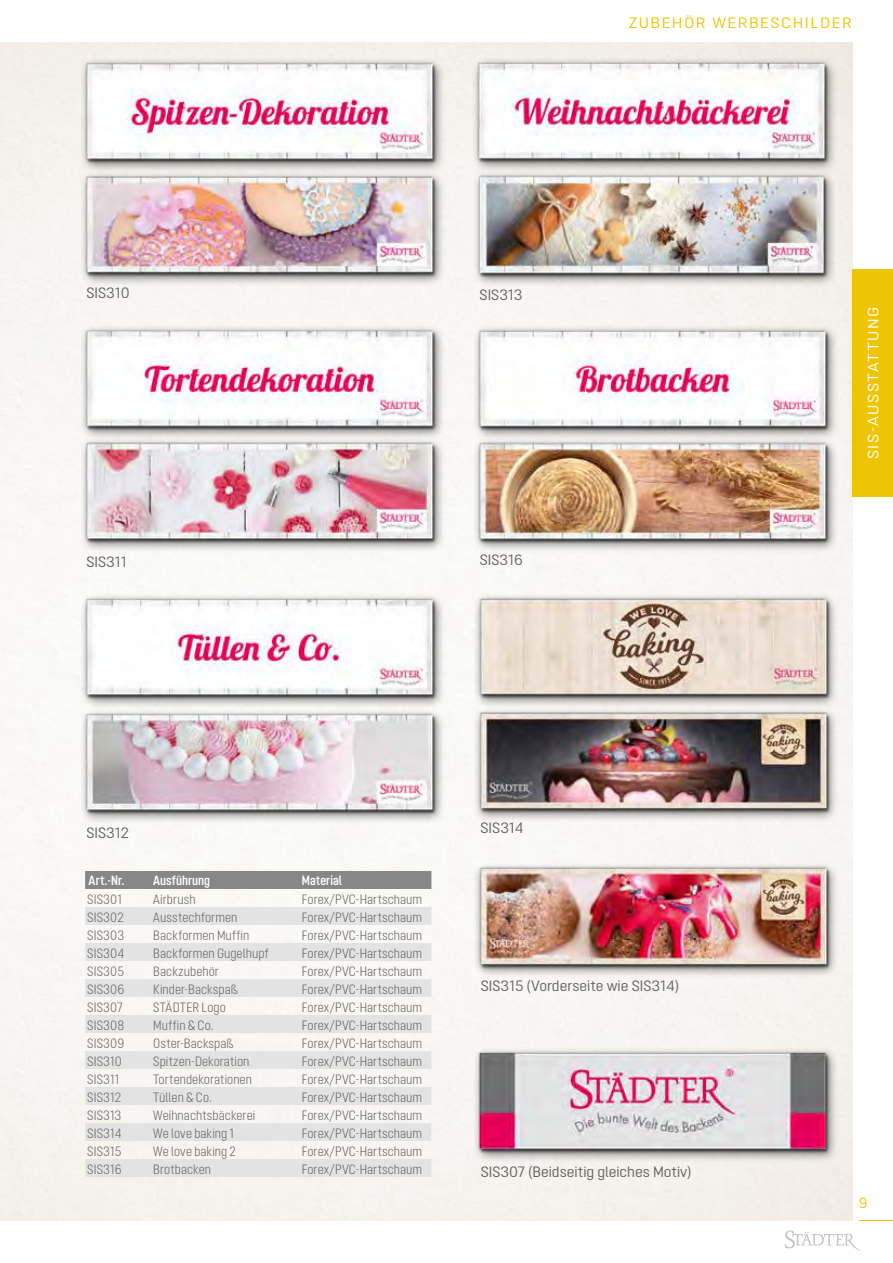
<style>
.page{position:relative;width:893px;height:1263px;background:#fff}
.page>*{position:absolute;margin:0;border:0;box-sizing:border-box;transform-origin:0 0}
.t1{font:15px "Opinion Pro";color:#626261}
.t2{font:15px "Opinion Pro Extended";letter-spacing:.1em;color:#eec504}
.t3{font:15px "Opinion Pro Extended";letter-spacing:.1em;color:#fff}
.t4{font:15px "Opinion Pro";color:#eec504}
.t5{font:300 13.5px "Opinion Pro Condensed";letter-spacing:.005em;color:#626261}
.t6{font:600 13.5px "Opinion Pro Condensed";letter-spacing:.005em;color:#fff}
</style>
<div class="page">
<div style="left:0;top:43px;width:853px;height:1177px;background:#f8f6f3"></div>
<div style="left:853px;top:270px;width:40px;height:227px;background:#eec504"></div>
<hr style="left:859px;top:1220px;width:34px;height:1px;background:#eec504">
<div style="left:79px;top:57px;width:367px;height:231px;background:#000;opacity:.55"></div>
<img style="left:76px;top:51px;width:368px;height:230px">
<div style="left:79px;top:324px;width:367px;height:230px;background:#000;opacity:.55"></div>
<img style="left:76px;top:318px;width:368px;height:230px">
<div style="left:79px;top:593px;width:367px;height:233px;background:#000;opacity:.55"></div>
<img style="left:76px;top:587px;width:368px;height:230px">
<div style="left:85px;top:871px;width:346px;height:18px;background:#868786"></div>
<div style="left:85px;top:907px;width:346px;height:18px;background:#e3e3e3"></div>
<div style="left:85px;top:943px;width:346px;height:18px;background:#e3e3e3"></div>
<div style="left:85px;top:979px;width:346px;height:18px;background:#e3e3e3"></div>
<div style="left:85px;top:1015px;width:346px;height:18px;background:#e3e3e3"></div>
<div style="left:85px;top:1051px;width:346px;height:18px;background:#e3e3e3"></div>
<div style="left:85px;top:1087px;width:346px;height:18px;background:#e3e3e3"></div>
<div style="left:85px;top:1123px;width:346px;height:18px;background:#e3e3e3"></div>
<div style="left:85px;top:1159px;width:346px;height:18px;background:#e3e3e3"></div>
<div style="left:473px;top:593px;width:367px;height:231px;background:#000;opacity:.55"></div>
<img style="left:469px;top:587px;width:368px;height:230px">
<div style="left:473px;top:862px;width:367px;height:118px;background:#000;opacity:.55"></div>
<img style="left:469px;top:859px;width:368px;height:114px">
<div style="left:472px;top:1047px;width:368px;height:117px;background:#f0ece8"></div>
<img style="left:469px;top:1042px;width:368px;height:117px">
<div style="left:471px;top:57px;width:367px;height:231px;background:#000;opacity:.55"></div>
<img style="left:467px;top:51px;width:369px;height:230px">
<div style="left:472px;top:324px;width:368px;height:230px;background:#000;opacity:.55"></div>
<img style="left:469px;top:318px;width:368px;height:230px">
<svg style="left:785px;top:1230px;width:75px;height:21px"></svg>
<p class="t2" style="left:629px;top:14px;width:225px">ZUBEHÖR WERBESCHILDER</p>
<p class="t1" style="left:86px;top:284px;width:45px">SIS310</p>
<p class="t1" style="left:479px;top:286px;width:44px">SIS313</p>
<p class="t3" style="left:864px;top:459px;width:154px;rotate:-90deg">SIS-AUSSTATTUNG</p>
<p class="t1" style="left:86px;top:553px;width:42px">SIS311</p>
<p class="t1" style="left:480px;top:551px;width:45px">SIS316</p>
<p class="t1" style="left:86px;top:825px;width:44px">SIS312</p>
<p class="t1" style="left:480px;top:819px;width:44px">SIS314</p>
<p class="t6" style="left:89px;top:872px;width:38px">Art.-Nr.</p>
<p class="t6" style="left:153px;top:872px;width:58px">Ausführung</p>
<p class="t6" style="left:302px;top:872px;width:41px">Material</p>
<p class="t5" style="left:87px;top:891px;width:36px">SIS301</p>
<p class="t5" style="left:153px;top:891px;width:44px">Airbrush</p>
<p class="t5" style="left:302px;top:891px;width:122px">Forex/PVC-Hartschaum</p>
<p class="t5" style="left:87px;top:909px;width:38px">SIS302</p>
<p class="t5" style="left:153px;top:909px;width:86px">Ausstechformen</p>
<p class="t5" style="left:302px;top:909px;width:122px">Forex/PVC-Hartschaum</p>
<p class="t5" style="left:87px;top:927px;width:38px">SIS303</p>
<p class="t5" style="left:153px;top:927px;width:98px">Backformen Muffin</p>
<p class="t5" style="left:302px;top:927px;width:122px">Forex/PVC-Hartschaum</p>
<p class="t5" style="left:87px;top:945px;width:38px">SIS304</p>
<p class="t5" style="left:153px;top:945px;width:117px">Backformen Gugelhupf</p>
<p class="t5" style="left:302px;top:945px;width:122px">Forex/PVC-Hartschaum</p>
<p class="t5" style="left:87px;top:963px;width:38px">SIS305</p>
<p class="t5" style="left:153px;top:963px;width:67px">Backzubehör</p>
<p class="t5" style="left:302px;top:963px;width:122px">Forex/PVC-Hartschaum</p>
<p class="t5" style="left:87px;top:981px;width:39px">SIS306</p>
<p class="t5" style="left:153px;top:981px;width:86px">Kinder-Backspaß</p>
<p class="t5" style="left:302px;top:981px;width:122px">Forex/PVC-Hartschaum</p>
<p class="t5" style="left:87px;top:999px;width:37px">SIS307</p>
<p class="t5" style="left:153px;top:999px;width:74px">STÄDTER Logo</p>
<p class="t5" style="left:302px;top:999px;width:122px">Forex/PVC-Hartschaum</p>
<p class="t5" style="left:87px;top:1017px;width:38px">SIS308</p>
<p class="t5" style="left:153px;top:1017px;width:62px">Muffin &amp; Co.</p>
<p class="t5" style="left:302px;top:1017px;width:122px">Forex/PVC-Hartschaum</p>
<p class="t5" style="left:87px;top:1035px;width:39px">SIS309</p>
<p class="t5" style="left:153px;top:1035px;width:82px">Oster-Backspaß</p>
<p class="t5" style="left:302px;top:1035px;width:122px">Forex/PVC-Hartschaum</p>
<p class="t5" style="left:87px;top:1053px;width:36px">SIS310</p>
<p class="t5" style="left:153px;top:1053px;width:98px">Spitzen-Dekoration</p>
<p class="t5" style="left:302px;top:1053px;width:122px">Forex/PVC-Hartschaum</p>
<p class="t5" style="left:87px;top:1071px;width:34px">SIS311</p>
<p class="t5" style="left:153px;top:1071px;width:100px">Tortendekorationen</p>
<p class="t5" style="left:302px;top:1071px;width:122px">Forex/PVC-Hartschaum</p>
<p class="t5" style="left:87px;top:1089px;width:36px">SIS312</p>
<p class="t5" style="left:153px;top:1089px;width:60px">Tüllen &amp; Co.</p>
<p class="t5" style="left:302px;top:1089px;width:122px">Forex/PVC-Hartschaum</p>
<p class="t5" style="left:87px;top:1107px;width:36px">SIS313</p>
<p class="t5" style="left:153px;top:1107px;width:103px">Weihnachtsbäckerei</p>
<p class="t5" style="left:302px;top:1107px;width:122px">Forex/PVC-Hartschaum</p>
<p class="t5" style="left:87px;top:1125px;width:36px">SIS314</p>
<p class="t5" style="left:153px;top:1125px;width:82px">We love baking 1</p>
<p class="t5" style="left:302px;top:1125px;width:122px">Forex/PVC-Hartschaum</p>
<p class="t5" style="left:87px;top:1143px;width:35px">SIS315</p>
<p class="t5" style="left:153px;top:1143px;width:84px">We love baking 2</p>
<p class="t5" style="left:302px;top:1143px;width:122px">Forex/PVC-Hartschaum</p>
<p class="t5" style="left:87px;top:1161px;width:36px">SIS316</p>
<p class="t5" style="left:153px;top:1161px;width:59px">Brotbacken</p>
<p class="t5" style="left:302px;top:1161px;width:122px">Forex/PVC-Hartschaum</p>
<p class="t1" style="left:481px;top:977px;width:200px">SIS315 (Vorderseite wie SIS314)</p>
<p class="t1" style="left:481px;top:1163px;width:213px">SIS307 (Beidseitig gleiches Motiv)</p>
<p class="t4" style="left:859px;top:1194px;width:10px">9</p>
</div>
